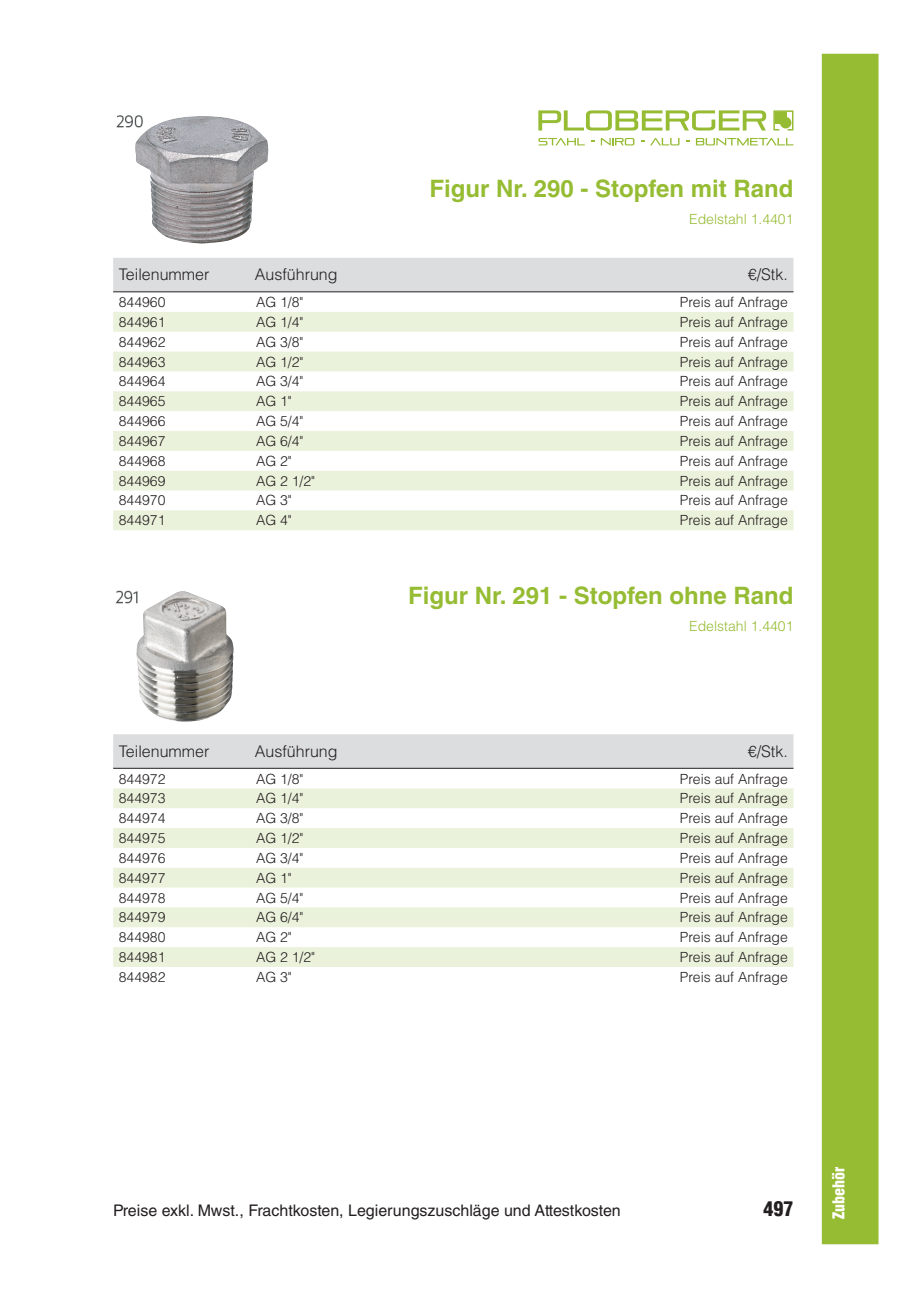
<style>
.page{position:relative;width:918px;height:1298px;background:#fff}
.page>*{position:absolute;margin:0;border:0;box-sizing:border-box;transform-origin:0 0}
.t1{font:700 24px "Helvetica LT Pro";color:#96bc33}
.t2{font:900 condensed 20px "Helvetica LT Std";color:#231f20}
.t3{font:16px "Helvetica LT Std";color:#231f20}
.t4{font:300 16px "Helvetica LT Pro";color:#231f20}
.t5{font:900 condensed 16px "Helvetica LT Std";color:#fff}
.t6{font:300 14px "Helvetica LT Pro";color:#231f20}
.t7{font:300 14px "Helvetica LT Pro";color:#96bc33}
</style>
<div class="page">
<svg style="left:538px;top:110px;width:228px;height:21px"></svg>
<svg style="left:773px;top:110px;width:20px;height:21px"></svg>
<div style="left:775px;top:112px;width:12px;height:12px;background:#96bc33"></div>
<div style="left:780px;top:117px;width:11px;height:11px;background:#96bc33;border-radius:50%"></div>
<svg style="left:538px;top:138px;width:47px;height:7px"></svg>
<svg style="left:601px;top:138px;width:33px;height:7px"></svg>
<svg style="left:641px;top:138px;width:39px;height:7px"></svg>
<svg style="left:696px;top:138px;width:97px;height:7px"></svg>
<div style="left:113px;top:258px;width:680px;height:33px;background:#dcdddf"></div>
<svg style="left:113px;top:292px;width:680px;height:1px"></svg>
<svg style="left:113px;top:312px;width:680px;height:218px;fill:#ebf2db"></svg>
<hr style="left:113px;top:291px;width:680px;height:1px;background:#231f20">
<img style="left:116px;top:115px;width:25px;height:13px">
<div style="left:113px;top:734px;width:680px;height:34px;background:#dcdddf"></div>
<svg style="left:113px;top:788px;width:680px;height:179px;fill:#ebf2db"></svg>
<hr style="left:113px;top:768px;width:680px;height:1px;background:#231f20">
<img style="left:115px;top:590px;width:21px;height:14px">
<img style="left:134px;top:116px;width:135px;height:128px">
<img style="left:136px;top:591px;width:98px;height:131px">
<div style="left:822px;top:54px;width:57px;height:1190px;background:#96bc33"></div>
<h1 class="t1" style="left:429px;top:180px;width:366px">Figur Nr. 290 - Stopfen mit Rand</h1>
<p class="t7" style="left:689px;top:213px;width:106px">Edelstahl 1.4401</p>
<p class="t4" style="left:119px;top:268px;width:92px">Teilenummer</p>
<p class="t4" style="left:255px;top:268px;width:84px">Ausführung</p>
<p class="t4" style="left:748px;top:268px;width:41px">€/Stk.</p>
<p class="t6" style="left:119px;top:296px;width:48px">844960</p>
<p class="t6" style="left:256px;top:296px;width:49px">AG 1/8"</p>
<p class="t6" style="left:680px;top:296px;width:109px">Preis auf Anfrage</p>
<p class="t6" style="left:119px;top:316px;width:48px">844961</p>
<p class="t6" style="left:256px;top:316px;width:49px">AG 1/4"</p>
<p class="t6" style="left:680px;top:316px;width:109px">Preis auf Anfrage</p>
<p class="t6" style="left:119px;top:336px;width:48px">844962</p>
<p class="t6" style="left:256px;top:336px;width:49px">AG 3/8"</p>
<p class="t6" style="left:680px;top:336px;width:109px">Preis auf Anfrage</p>
<p class="t6" style="left:119px;top:356px;width:48px">844963</p>
<p class="t6" style="left:256px;top:356px;width:49px">AG 1/2"</p>
<p class="t6" style="left:680px;top:356px;width:109px">Preis auf Anfrage</p>
<p class="t6" style="left:119px;top:376px;width:48px">844964</p>
<p class="t6" style="left:256px;top:376px;width:49px">AG 3/4"</p>
<p class="t6" style="left:680px;top:376px;width:109px">Preis auf Anfrage</p>
<p class="t6" style="left:119px;top:395px;width:48px">844965</p>
<p class="t6" style="left:256px;top:395px;width:37px">AG 1"</p>
<p class="t6" style="left:680px;top:395px;width:109px">Preis auf Anfrage</p>
<p class="t6" style="left:119px;top:415px;width:48px">844966</p>
<p class="t6" style="left:256px;top:415px;width:49px">AG 5/4"</p>
<p class="t6" style="left:680px;top:415px;width:109px">Preis auf Anfrage</p>
<p class="t6" style="left:119px;top:435px;width:48px">844967</p>
<p class="t6" style="left:256px;top:435px;width:49px">AG 6/4"</p>
<p class="t6" style="left:680px;top:435px;width:109px">Preis auf Anfrage</p>
<p class="t6" style="left:119px;top:455px;width:48px">844968</p>
<p class="t6" style="left:256px;top:455px;width:37px">AG 2"</p>
<p class="t6" style="left:680px;top:455px;width:109px">Preis auf Anfrage</p>
<p class="t6" style="left:119px;top:475px;width:48px">844969</p>
<p class="t6" style="left:256px;top:475px;width:61px">AG 2 1/2"</p>
<p class="t6" style="left:680px;top:475px;width:109px">Preis auf Anfrage</p>
<p class="t6" style="left:119px;top:495px;width:48px">844970</p>
<p class="t6" style="left:256px;top:495px;width:37px">AG 3"</p>
<p class="t6" style="left:680px;top:495px;width:109px">Preis auf Anfrage</p>
<p class="t6" style="left:119px;top:514px;width:48px">844971</p>
<p class="t6" style="left:256px;top:514px;width:37px">AG 4"</p>
<p class="t6" style="left:680px;top:514px;width:109px">Preis auf Anfrage</p>
<h1 class="t1" style="left:408px;top:587px;width:387px">Figur Nr. 291 - Stopfen ohne Rand</h1>
<p class="t7" style="left:689px;top:621px;width:106px">Edelstahl 1.4401</p>
<p class="t4" style="left:119px;top:745px;width:92px">Teilenummer</p>
<p class="t4" style="left:255px;top:745px;width:84px">Ausführung</p>
<p class="t4" style="left:748px;top:745px;width:41px">€/Stk.</p>
<p class="t6" style="left:119px;top:773px;width:48px">844972</p>
<p class="t6" style="left:256px;top:773px;width:49px">AG 1/8"</p>
<p class="t6" style="left:680px;top:773px;width:109px">Preis auf Anfrage</p>
<p class="t6" style="left:119px;top:792px;width:48px">844973</p>
<p class="t6" style="left:256px;top:792px;width:49px">AG 1/4"</p>
<p class="t6" style="left:680px;top:792px;width:109px">Preis auf Anfrage</p>
<p class="t6" style="left:119px;top:812px;width:48px">844974</p>
<p class="t6" style="left:256px;top:812px;width:49px">AG 3/8"</p>
<p class="t6" style="left:680px;top:812px;width:109px">Preis auf Anfrage</p>
<p class="t6" style="left:119px;top:832px;width:48px">844975</p>
<p class="t6" style="left:256px;top:832px;width:49px">AG 1/2"</p>
<p class="t6" style="left:680px;top:832px;width:109px">Preis auf Anfrage</p>
<p class="t6" style="left:119px;top:852px;width:48px">844976</p>
<p class="t6" style="left:256px;top:852px;width:49px">AG 3/4"</p>
<p class="t6" style="left:680px;top:852px;width:109px">Preis auf Anfrage</p>
<p class="t6" style="left:119px;top:872px;width:48px">844977</p>
<p class="t6" style="left:256px;top:872px;width:37px">AG 1"</p>
<p class="t6" style="left:680px;top:872px;width:109px">Preis auf Anfrage</p>
<p class="t6" style="left:119px;top:892px;width:48px">844978</p>
<p class="t6" style="left:256px;top:892px;width:49px">AG 5/4"</p>
<p class="t6" style="left:680px;top:892px;width:109px">Preis auf Anfrage</p>
<p class="t6" style="left:119px;top:912px;width:48px">844979</p>
<p class="t6" style="left:256px;top:912px;width:49px">AG 6/4"</p>
<p class="t6" style="left:680px;top:912px;width:109px">Preis auf Anfrage</p>
<p class="t6" style="left:119px;top:931px;width:48px">844980</p>
<p class="t6" style="left:256px;top:931px;width:37px">AG 2"</p>
<p class="t6" style="left:680px;top:931px;width:109px">Preis auf Anfrage</p>
<p class="t6" style="left:119px;top:951px;width:48px">844981</p>
<p class="t6" style="left:256px;top:951px;width:61px">AG 2 1/2"</p>
<p class="t6" style="left:680px;top:951px;width:109px">Preis auf Anfrage</p>
<p class="t6" style="left:119px;top:971px;width:48px">844982</p>
<p class="t6" style="left:256px;top:971px;width:37px">AG 3"</p>
<p class="t6" style="left:680px;top:971px;width:109px">Preis auf Anfrage</p>
<p class="t3" style="left:113px;top:1204px;width:509px">Preise exkl. Mwst., Frachtkosten, Legierungszuschläge und Attestkosten</p>
<h2 class="t2" style="left:763px;top:1197px;width:31px">497</h2>
<p class="t5" style="left:830px;top:1219px;width:54px;rotate:-90deg">Zubehör</p>
</div>
